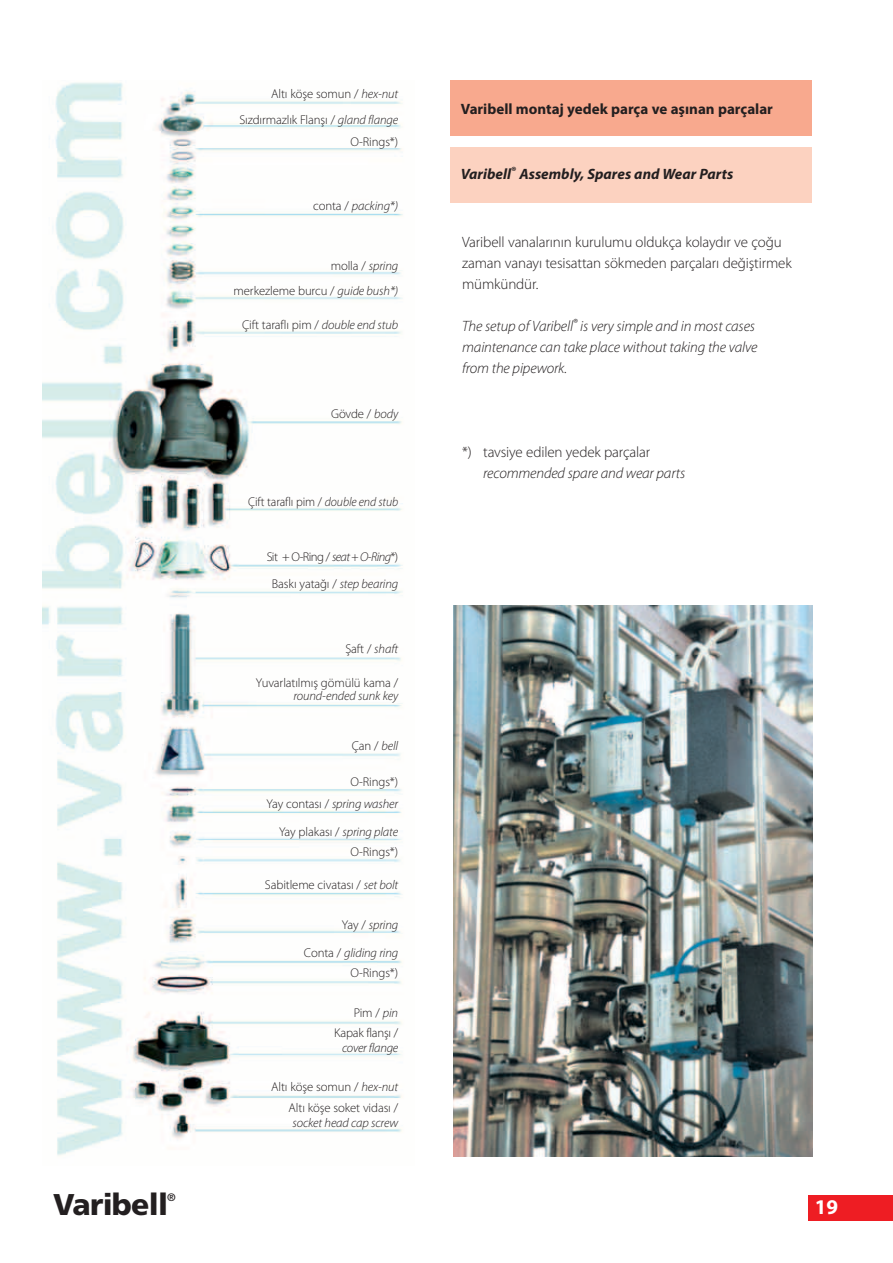
<style>
.page{position:relative;width:893px;height:1263px;background:#fff}
.page>*{position:absolute;margin:0;border:0;box-sizing:border-box;transform-origin:0 0}
.t1{font:900 30px "Frutiger";letter-spacing:-.025em;color:#231f20}
.t2{font:700 21px "Myriad Pro";color:#fff}
.t3{font:300 15px/21px "Myriad Pro";letter-spacing:-.01em;color:#231f20}
.t4{font:italic 300 15px/21px "Myriad Pro";letter-spacing:-.01em;color:#231f20}
.t5{font:700 15px "Myriad Pro";color:#231f20}
.t6{font:italic 700 15px "Myriad Pro";color:#231f20}
.t7{font:300 12.75px/19.6px "Myriad Pro";letter-spacing:-.01em;color:#231f20;text-align:right}
.t8{font:italic 300 12.75px "Myriad Pro";letter-spacing:-.01em;color:#231f20}
.t9{font:300 12.75px "Myriad Pro";letter-spacing:-.01em;color:#231f20;scale:.96 1}
.t10{font:10.8px "Frutiger";color:#231f20}
.s1{font-style:italic}
.s2{font-style:normal}
</style>
<div class="page">
<div style="left:809px;top:1195px;width:84px;height:26px;background:#ee1d23"></div>
<div style="left:451px;top:81px;width:361px;height:55px;background:#f8a98e"></div>
<div style="left:451px;top:147px;width:361px;height:56px;background:#fcd2c0"></div>
<img style="left:43px;top:82px;width:360px;height:1073px">
<img style="left:454px;top:605px;width:358px;height:552px">
<p class="t7" style="left:239px;top:81px;width:160px;line-height:25.5px">Altı köşe somun / <span class="s1">hex-nut<br></span>Sızdırmazlık Flanşı / <span class="s1">gland flange</span></p>
<p class="t7" style="left:351px;top:132px;width:49px">O-Rings*)</p>
<p class="t8" style="left:313px;top:198px;width:87px"><span class="s2">conta /</span> packing*)</p>
<p class="t7" style="left:234px;top:253px;width:166px;line-height:25px">molla / <span class="s1">spring<br></span>merkezleme burcu / <span class="s1">guide bush*)</span></p>
<p class="t7" style="left:242px;top:315px;width:158px">Çift taraflı pim / <span class="s1">double end stub</span></p>
<p class="t7" style="left:331px;top:403px;width:69px">Gövde / <span class="s1">body</span></p>
<p class="t9" style="left:248px;top:494px;width:158px">Çift taraflı pim / <span class="s1">double end stub</span></p>
<p class="t7" style="left:267px;top:544px;width:133px;line-height:26.5px;text-align:center">Sit + O-Ring / <span class="s1">seat+O-Ring</span>*)<br>Baskı yatağı / <span class="s1">step bearing</span></p>
<p class="t7" style="left:345px;top:639px;width:54px">Şaft / <span class="s1">shaft</span></p>
<p class="t7" style="left:256px;top:672px;width:144px">Yuvarlatılmış gömülü kama /</p>
<p class="t8" style="left:293px;top:688px;width:106px">round-ended sunk key</p>
<p class="t7" style="left:352px;top:736px;width:48px">Çan / <span class="s1">bell</span></p>
<p class="t7" style="left:267px;top:770px;width:133px;line-height:22.4px">O-Rings*)<br>Yay contası / <span class="s1">spring washer</span></p>
<p class="t7" style="left:279px;top:821px;width:121px;line-height:20.2px">Yay plakası / <span class="s1">spring plate<br></span>O-Rings*)</p>
<p class="t7" style="left:265px;top:875px;width:135px">Sabitleme civatası / <span class="s1">set bolt</span></p>
<p class="t8" style="left:342px;top:917px;width:58px"><span class="s2">Yay /</span> spring</p>
<p class="t7" style="left:304px;top:943px;width:96px">Conta / <span class="s1">gliding ring<br></span>O-Rings*)</p>
<p class="t7" style="left:334px;top:1003px;width:66px">Pim / <span class="s1">pin<br></span>Kapak flanşı /</p>
<p class="t8" style="left:342px;top:1040px;width:58px">cover flange</p>
<p class="t7" style="left:271px;top:1076px;width:128px;line-height:21.3px">Altı köşe somun / <span class="s1">hex-nut<br></span>Altı köşe soket vidası /</p>
<p class="t8" style="left:293px;top:1115px;width:107px">socket head cap screw</p>
<p class="t5" style="left:461px;top:99px;width:314px">Varibell montaj yedek parça ve aşınan parçalar</p>
<p class="t6" style="left:461px;top:164px;width:274px">Varibell<sup>®</sup> Assembly, Spares and Wear Parts</p>
<p class="t3" style="left:462px;top:231px;width:331px">Varibell vanalarının kurulumu oldukça kolaydır ve çoğu zaman vanayı tesisattan sökmeden parçaları değiştirmek mümkündür.</p>
<p class="t4" style="left:462px;top:315px;width:297px">The setup of Varibell<sup>®</sup> is very simple and in most cases maintenance can take place without taking the valve from the pipework.</p>
<p class="t3" style="left:462px;top:441px;width:190px">*) tavsiye edilen yedek parçalar</p>
<p class="t4" style="left:483px;top:462px;width:204px">recommended spare and wear parts</p>
<h1 class="t1" style="left:53px;top:1186px;width:116px">Varibell</h1>
<h2 class="t2" style="left:815px;top:1193px;width:25px">19</h2>
<p class="t10" style="left:167px;top:1191px;width:10px">®</p>
</div>
